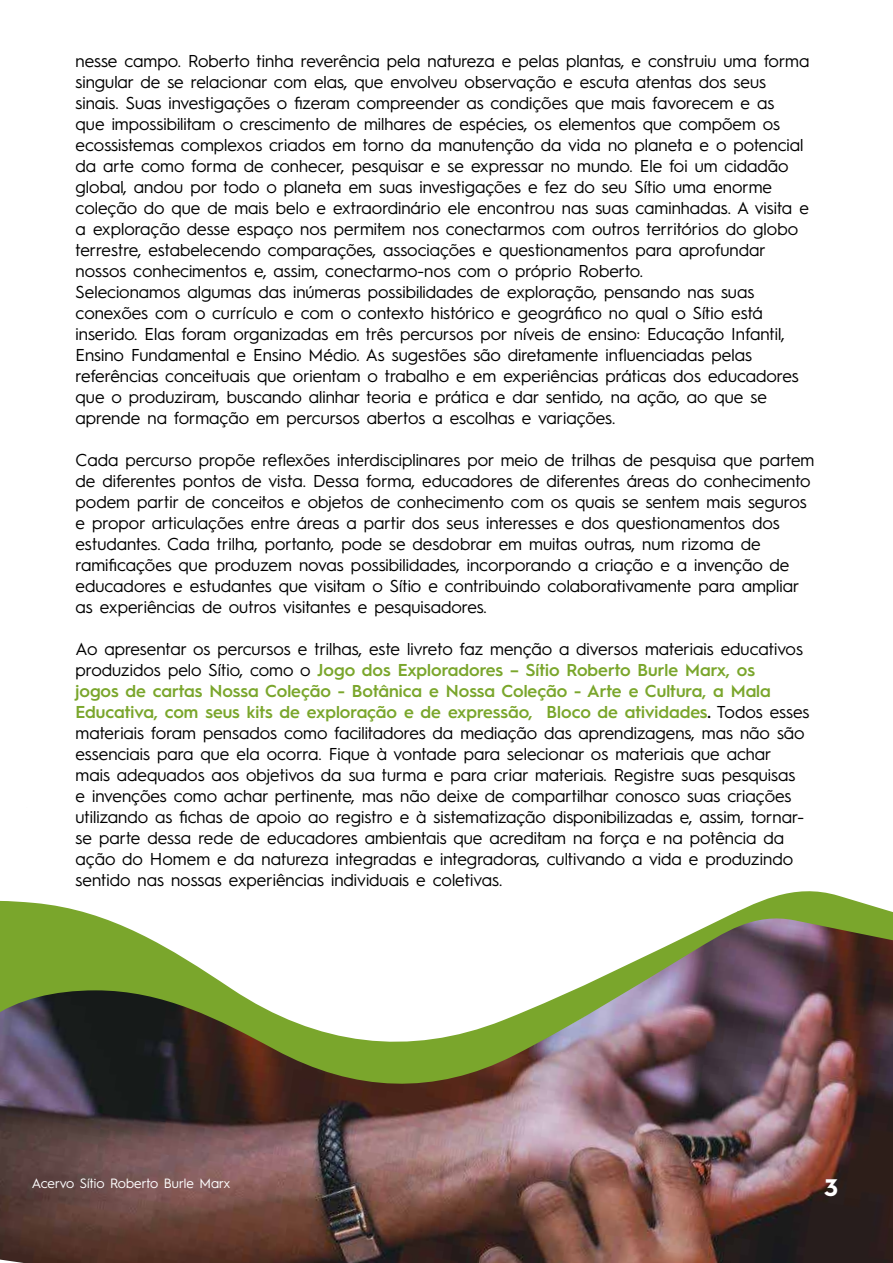
<style>
.page{position:relative;width:893px;height:1263px;background:#fff}
.page>*{position:absolute;margin:0;border:0;box-sizing:border-box;transform-origin:0 0}
.t1{font:700 24px "Hurme Geometric Sans 1";color:#fff}
.t2{font:17.25px/21px "Hurme Geometric Sans 1";color:#000}
.t3{font:13.5px "Hurme Geometric Sans 1";color:#fff}
.s1{font-weight:600;color:#7aa62c}
.s2{font-weight:600}
</style>
<div class="page">
<img style="left:0;top:891px;width:893px;height:372px">
<p class="t2" style="left:76px;top:50px;width:735px">nesse campo. Roberto tinha reverência pela natureza e pelas plantas, e construiu uma forma singular de se relacionar com elas, que envolveu observação e escuta atentas dos seus sinais. Suas investigações o fizeram compreender as condições que mais favorecem e as<br>que impossibilitam o crescimento de milhares de espécies, os elementos que compõem os ecossistemas complexos criados em torno da manutenção da vida no planeta e o potencial da arte como forma de conhecer, pesquisar e se expressar no mundo. Ele foi um cidadão global, andou por todo o planeta em suas investigações e fez do seu Sítio uma enorme coleção do que de mais belo e extraordinário ele encontrou nas suas caminhadas. A visita e a exploração desse espaço nos permitem nos conectarmos com outros territórios do globo terrestre, estabelecendo comparações, associações e questionamentos para aprofundar nossos conhecimentos e, assim, conectarmo-nos com o próprio Roberto.<br>Selecionamos algumas das inúmeras possibilidades de exploração, pensando nas suas conexões com o currículo e com o contexto histórico e geográfico no qual o Sítio está inserido. Elas foram organizadas em três percursos por níveis de ensino: Educação Infantil, Ensino Fundamental e Ensino Médio. As sugestões são diretamente influenciadas pelas referências conceituais que orientam o trabalho e em experiências práticas dos educadores que o produziram, buscando alinhar teoria e prática e dar sentido, na ação, ao que se aprende na formação em percursos abertos a escolhas e variações.</p>
<p class="t2" style="left:76px;top:448px;width:740px">Cada percurso propõe reflexões interdisciplinares por meio de trilhas de pesquisa que partem de diferentes pontos de vista. Dessa forma, educadores de diferentes áreas do conhecimento podem partir de conceitos e objetos de conhecimento com os quais se sentem mais seguros e propor articulações entre áreas a partir dos seus interesses e dos questionamentos dos estudantes. Cada trilha, portanto, pode se desdobrar em muitas outras, num rizoma de ramificações que produzem novas possibilidades, incorporando a criação e a invenção de educadores e estudantes que visitam o Sítio e contribuindo colaborativamente para ampliar as experiências de outros visitantes e pesquisadores.</p>
<p class="t2" style="left:76px;top:637px;width:735px">Ao apresentar os percursos e trilhas, este livreto faz menção a diversos materiais educativos produzidos pelo Sítio, como o <span class="s1">Jogo dos Exploradores – Sítio Roberto Burle Marx, os<br>jogos de cartas Nossa Coleção - Botânica e Nossa Coleção - Arte e Cultura, a Mala Educativa, com seus kits de exploração e de expressão, Bloco de atividades</span><span class="s2">.</span> Todos esses materiais foram pensados como facilitadores da mediação das aprendizagens, mas não são essenciais para que ela ocorra. Fique à vontade para selecionar os materiais que achar mais adequados aos objetivos da sua turma e para criar materiais. Registre suas pesquisas<br>e invenções como achar pertinente, mas não deixe de compartilhar conosco suas criações utilizando as fichas de apoio ao registro e à sistematização disponibilizadas e, assim, tornar&shy;se parte dessa rede de educadores ambientais que acreditam na força e na potência da ação do Homem e da natureza integradas e integradoras, cultivando a vida e produzindo sentido nas nossas experiências individuais e coletivas.</p>
<p class="t3" style="left:32px;top:1174px;width:200px">Acervo Sítio Roberto Burle Marx</p>
<h1 class="t1" style="left:824px;top:1171px;width:15px">3</h1>
</div>
